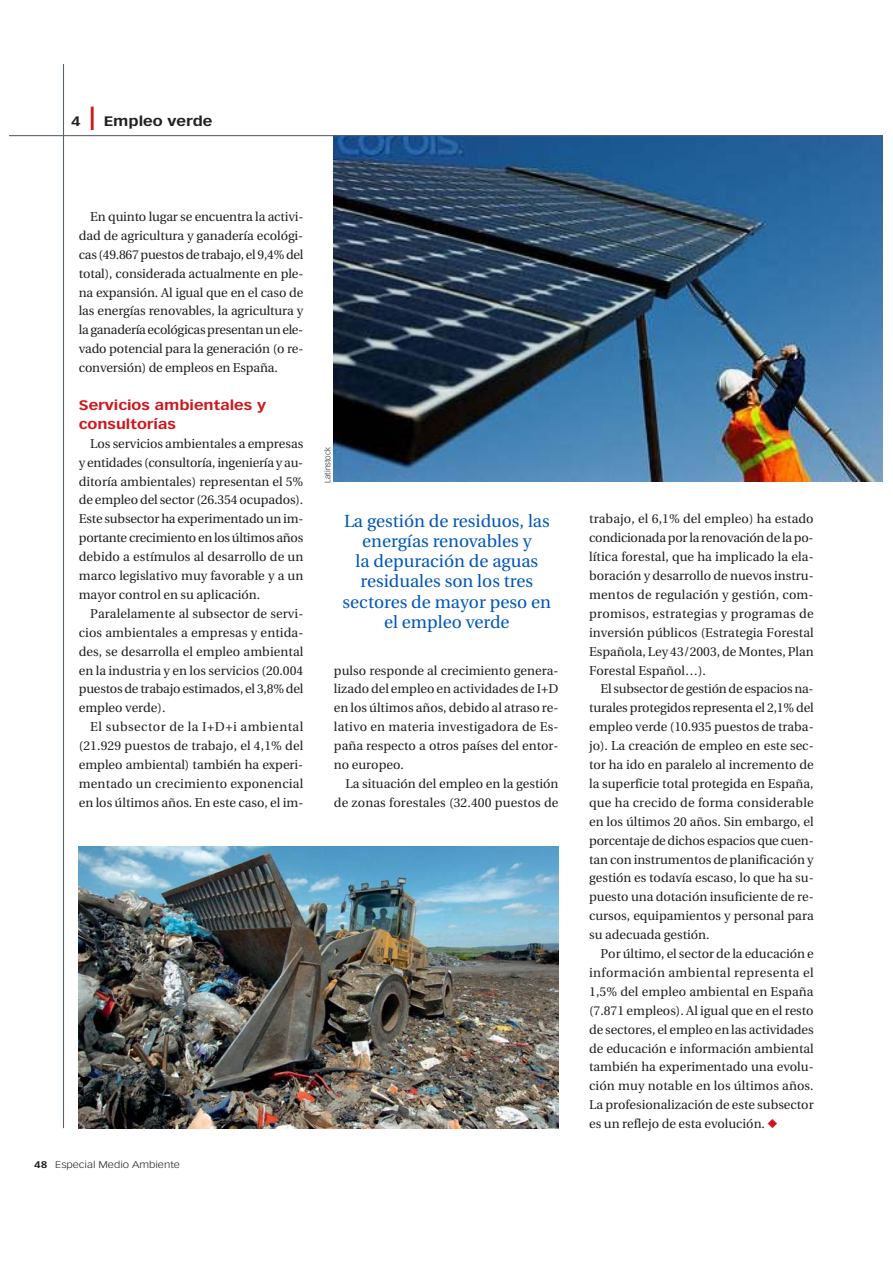
<style>
.page{position:relative;width:893px;height:1263px;background:#fff}
.page>*{position:absolute;margin:0;border:0;box-sizing:border-box;transform-origin:0 0}
.t1{font:17.55px/20.2px "Utopia";color:#0057ba;text-align:center}
.t2{font:700 13.5px/18.9px "Vectora LT";color:#ce171e;scale:1.2 1}
.t3{font:700 13.5px "Vectora LT";color:#231f20;scale:1.2 1}
.t4{font:12.9px/18.9px "Utopia";color:#231f20;text-align:justify}
.t5{font:300 9.45px "Vectora LT";color:#231f20;scale:1.2 1}
.t6{font:300 8.1px "Vectora LT";color:#231f20}
.s1{font-weight:700}
.s2{color:#ce171e}
</style>
<div class="page">
<hr style="left:63px;top:64px;width:1px;height:1064px;background:#566269">
<img style="left:334px;top:136px;width:548px;height:346px">
<img style="left:79px;top:847px;width:479px;height:281px">
<hr style="left:10px;top:135px;width:872px;height:1px;background:#566269">
<p class="t3" style="left:71px;top:115px;width:9px">4</p>
<p class="t3" style="left:104px;top:115px;width:92px">Empleo verde</p>
<p class="t4" style="left:79px;top:208px;width:226px;text-indent:11px">En quinto lugar se encuentra la activi&shy;dad de agricultura y ganadería ecológi&shy;cas (49.867 puestos de trabajo, el 9,4% del total), considerada actualmente en ple&shy;na expansión. Al igual que en el caso de las energías renovables, la agricultura y la ganadería ecológicas presentan un ele&shy;vado potencial para la generación (o re&shy;conversión) de empleos en España.</p>
<p class="t2" style="left:79px;top:396px;width:158px">Servicios ambientales y consultorías</p>
<p class="t4" style="left:79px;top:435px;width:226px;text-indent:11px">Los servicios ambientales a empresas y entidades (consultoría, ingeniería y au&shy;ditoría ambientales) representan el 5% de empleo del sector (26.354 ocupados).<br>Este subsector ha experimentado un im&shy;portante crecimiento en los últimos años debido a estímulos al desarrollo de un marco legislativo muy favorable y a un mayor control en su aplicación.</p>
<p class="t4" style="left:79px;top:605px;width:226px;text-indent:11px">Paralelamente al subsector de servi&shy;cios ambientales a empresas y entida&shy;des, se desarrolla el empleo ambiental en la industria y en los servicios (20.004 puestos de trabajo estimados, el 3,8% del empleo verde).</p>
<p class="t4" style="left:79px;top:719px;width:226px;text-indent:11px">El subsector de la I+D+i ambiental (21.929 puestos de trabajo, el 4,1% del empleo ambiental) también ha experi&shy;mentado un crecimiento exponencial en los últimos años. En este caso, el im-</p>
<p class="t6" style="left:324px;top:483px;width:37px;rotate:-90deg">Latinstock</p>
<h1 class="t1" style="left:343px;top:512px;width:210px">La gestión de residuos, las energías renovables y<br>la depuración de aguas residuales son los tres sectores de mayor peso en el empleo verde</h1>
<p class="t4" style="left:334px;top:662px;width:226px">pulso responde al crecimiento genera&shy;lizado del empleo en actividades de I+D en los últimos años, debido al atraso re&shy;lativo en materia investigadora de Es&shy;paña respecto a otros países del entor&shy;no europeo.</p>
<p class="t4" style="left:334px;top:775px;width:226px;text-align:right">La situación del empleo en la gestión de zonas forestales (32.400 puestos de</p>
<p class="t5" style="left:34px;top:1160px;width:123px"><span class="s1">48</span> Especial Medio Ambiente</p>
<p class="t4" style="left:589px;top:511px;width:226px">trabajo, el 6,1% del empleo) ha estado condicionada por la renovación de la po&shy;lítica forestal, que ha implicado la ela&shy;boración y desarrollo de nuevos instru&shy;mentos de regulación y gestión, com&shy;promisos, estrategias y programas de inversión públicos (Estrategia Forestal Española, Ley 43/2003, de Montes, Plan Forestal Español…).</p>
<p class="t4" style="left:589px;top:681px;width:226px;text-indent:11px">El subsector de gestión de espacios na&shy;turales protegidos representa el 2,1% del empleo verde (10.935 puestos de traba&shy;jo). La creación de empleo en este sec&shy;tor ha ido en paralelo al incremento de la superficie total protegida en España, que ha crecido de forma considerable en los últimos 20 años. Sin embargo, el porcentaje de dichos espacios que cuen&shy;tan con instrumentos de planificación y gestión es todavía escaso, lo que ha su&shy;puesto una dotación insuficiente de re&shy;cursos, equipamientos y personal para su adecuada gestión.</p>
<p class="t4" style="left:589px;top:945px;width:226px;text-indent:11px">Por último, el sector de la educación e información ambiental representa el 1,5% del empleo ambiental en España (7.871 empleos). Al igual que en el resto de sectores, el empleo en las actividades de educación e información ambiental también ha experimentado una evolu&shy;ción muy notable en los últimos años.<br>La profesionalización de este subsector es un reflejo de esta evolución. <span class="s2">◆</span></p>
</div>
